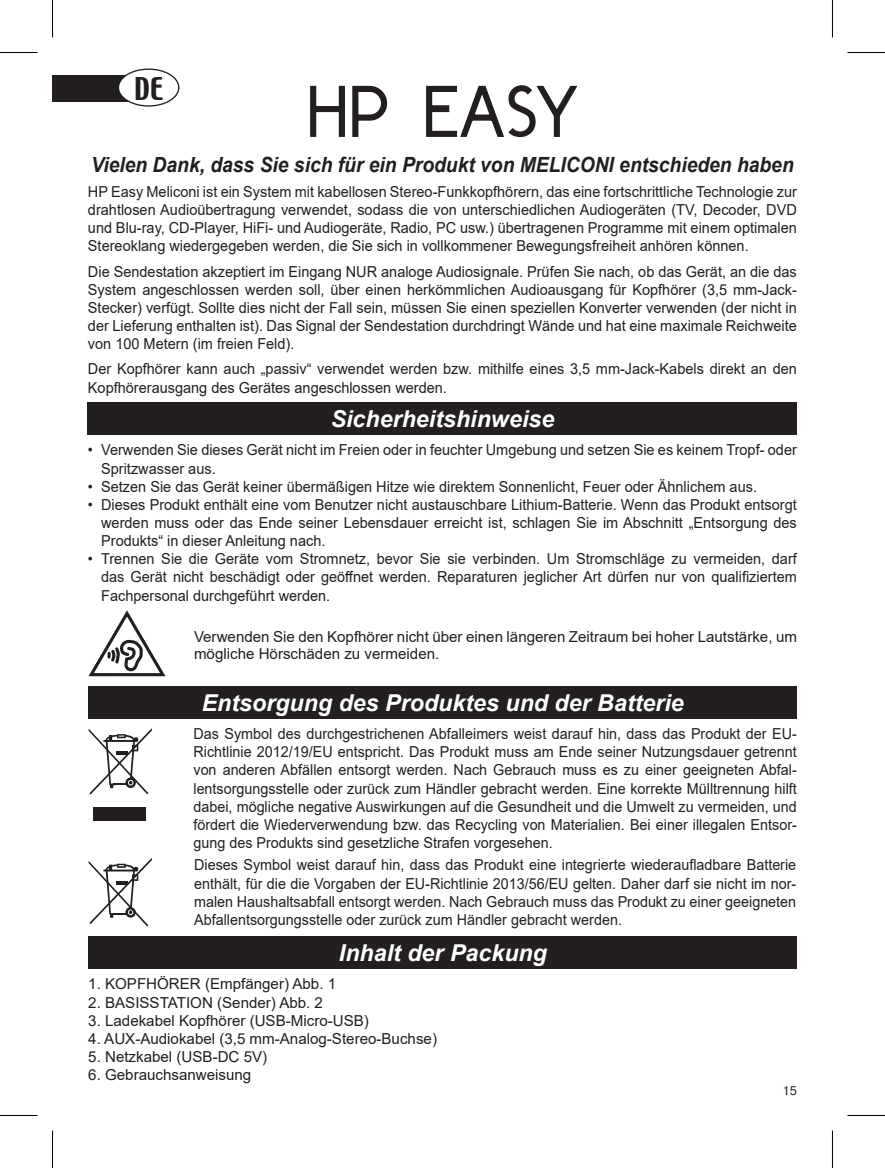
<style>
.page{position:relative;width:885px;height:1168px;background:#fff}
.page>*{position:absolute;margin:0;border:0;box-sizing:border-box;transform-origin:0 0}
.Testo_11pt{font:58px "Y2 K Neophyte";letter-spacing:.08em;color:#231f20}
.t1{font:28px "Techno";color:#231f20}
.Testo_bold-italic_10{font:italic 700 23.25px "Arial";color:#fff}
.Testo_7pt_centrato{font:italic 700 21px "Arial";color:#231f20;scale:.92 1}
.Plain_Text{font:15px/18.2px "Arial";color:#231f20;text-align:justify;scale:.96 1}
.Plain_Text-2{font:15px/18.2px "Arial";color:#231f20;text-align:justify;scale:.95 1}
.Plain_Text-3{font:15px "Arial";color:#231f20}
.Testo_6_5pt{font:15px/17.5px "Arial";color:#231f20}
.t2{font:12.5px "Pragmatica TT";color:#231f20}
</style>
<div class="page">
<svg style="left:310px;top:85px;width:78px;height:52px"></svg>
<svg style="left:426px;top:85px;width:152px;height:53px"></svg>
<div style="left:52px;top:75px;width:81px;height:27px;background:#231f20"></div>
<div style="left:118px;top:69px;width:61px;height:37px;background:#fff;border-radius:50%"></div>
<div style="left:118px;top:69px;width:61px;height:38px;border:1px solid #231f20;border-radius:50%"></div>
<div style="left:89px;top:686px;width:708px;height:32px;background:#231f20"></div>
<svg style="left:89px;top:858px;width:63px;height:68px"></svg>
<div style="left:88px;top:402px;width:709px;height:33px;background:#231f20"></div>
<svg style="left:88px;top:610px;width:78px;height:67px"></svg>
<div style="left:89px;top:936px;width:708px;height:33px;background:#231f20"></div>
<div style="left:94px;top:808px;width:52px;height:13px;background:#231f20"></div>
<svg style="left:89px;top:728px;width:63px;height:67px"></svg>
<hr style="left:0;top:52px;width:38px;height:1px;background:#000">
<hr style="left:847px;top:52px;width:38px;height:1px;background:#000">
<hr style="left:0;top:1115px;width:38px;height:1px;background:#000">
<hr style="left:847px;top:1115px;width:38px;height:1px;background:#000">
<hr style="left:52px;top:0;width:1px;height:38px;background:#000">
<hr style="left:52px;top:1130px;width:1px;height:38px;background:#000">
<hr style="left:832px;top:0;width:1px;height:38px;background:#000">
<hr style="left:832px;top:1130px;width:1px;height:38px;background:#000">
<p class="t1" style="left:134px;top:69px;width:31px">DE</p>
<p class="Testo_11pt" style="left:309px;top:72px;width:269px">HP EASY</p>
<p class="Testo_7pt_centrato" style="left:91px;top:150px;width:765px">Vielen Dank, dass Sie sich für ein Produkt von MELICONI entschieden haben</p>
<p class="Plain_Text" style="left:88px;top:183px;width:740px">HP Easy Meliconi ist ein System mit kabellosen Stereo-Funkkopfhörern, das eine fortschrittliche Technologie zur drahtlosen Audioübertragung verwendet, sodass die von unterschiedlichen Audiogeräten (TV, Decoder, DVD und Blu-ray, CD-Player, HiFi- und Audiogeräte, Radio, PC usw.) übertragenen Programme mit einem optimalen Stereoklang wiedergegeben werden, die Sie sich in vollkommener Bewegungsfreiheit anhören können.</p>
<p class="Plain_Text" style="left:88px;top:262px;width:740px">Die Sendestation akzeptiert im Eingang NUR analoge Audiosignale. Prüfen Sie nach, ob das Gerät, an die das System angeschlossen werden soll, über einen herkömmlichen Audioausgang für Kopfhörer (3,5 mm-Jack-Stecker) verfügt. Sollte dies nicht der Fall sein, müssen Sie einen speziellen Konverter verwenden (der nicht in der Lieferung enthalten ist). Das Signal der Sendestation durchdringt Wände und hat eine maximale Reichweite von 100 Metern (im freien Feld).</p>
<p class="Plain_Text" style="left:88px;top:360px;width:740px">Der Kopfhörer kann auch „passiv“ verwendet werden bzw. mithilfe eines 3,5 mm-Jack-Kabels direkt an den<br>Kopfhörerausgang des Gerätes angeschlossen werden.</p>
<p class="Testo_bold-italic_10" style="left:330px;top:403px;width:225px">Sicherheitshinweise</p>
<p class="Plain_Text" style="left:101px;top:441px;width:726px;text-indent:-13px">• Verwenden Sie dieses Gerät nicht im Freien oder in feuchter Umgebung und setzen Sie es keinem Tropf- oder<br>Spritzwasser aus.</p>
<p class="Plain_Text" style="left:88px;top:477px;width:698px">• Setzen Sie das Gerät keiner übermäßigen Hitze wie direktem Sonnenlicht, Feuer oder Ähnlichem aus.</p>
<p class="Plain_Text" style="left:101px;top:495px;width:726px;text-indent:-13px">• Dieses Produkt enthält eine vom Benutzer nicht austauschbare Lithium-Batterie. Wenn das Produkt entsorgt werden muss oder das Ende seiner Lebensdauer erreicht ist, schlagen Sie im Abschnitt „Entsorgung des Produkts“ in dieser Anleitung nach.</p>
<p class="Plain_Text" style="left:101px;top:550px;width:726px;text-indent:-13px">• Trennen Sie die Geräte vom Stromnetz, bevor Sie sie verbinden. Um Stromschläge zu vermeiden, darf das Gerät nicht beschädigt oder geöffnet werden. Reparaturen jeglicher Art dürfen nur von qualifiziertem Fachpersonal durchgeführt werden.</p>
<p class="Testo_6_5pt" style="left:194px;top:627px;width:604px">Verwenden Sie den Kopfhörer nicht über einen längeren Zeitraum bei hoher Lautstärke, um mögliche Hörschäden zu vermeiden.</p>
<p class="Testo_bold-italic_10" style="left:202px;top:687px;width:483px">Entsorgung des Produktes und der Batterie</p>
<p class="Plain_Text-2" style="left:193px;top:725px;width:636px">Das Symbol des durchgestrichenen Abfalleimers weist darauf hin, dass das Produkt der EU-Richtlinie 2012/19/EU entspricht. Das Produkt muss am Ende seiner Nutzungsdauer getrennt von anderen Abfällen entsorgt werden. Nach Gebrauch muss es zu einer geeigneten Abfal&shy;lentsorgungsstelle oder zurück zum Händler gebracht werden. Eine korrekte Mülltrennung hilft dabei, mögliche negative Auswirkungen auf die Gesundheit und die Umwelt zu vermeiden, und fördert die Wiederverwendung bzw. das Recycling von Materialien. Bei einer illegalen Entsor&shy;gung des Produkts sind gesetzliche Strafen vorgesehen.</p>
<p class="Plain_Text-2" style="left:194px;top:856px;width:635px">Dieses Symbol weist darauf hin, dass das Produkt eine integrierte wiederaufladbare Batterie enthält, für die die Vorgaben der EU-Richtlinie 2013/56/EU gelten. Daher darf sie nicht im nor&shy;malen Haushaltsabfall entsorgt werden. Nach Gebrauch muss das Produkt zu einer geeigneten Abfallentsorgungsstelle oder zurück zum Händler gebracht werden.</p>
<p class="Testo_bold-italic_10" style="left:339px;top:937px;width:210px">Inhalt der Packung</p>
<p class="Plain_Text-3" style="left:88px;top:974px;width:249px">1. KOPFHÖRER (Empfänger) Abb. 1</p>
<p class="Plain_Text-3" style="left:88px;top:992px;width:236px">2. BASISSTATION (Sender) Abb. 2</p>
<p class="Plain_Text-3" style="left:88px;top:1010px;width:282px">3. Ladekabel Kopfhörer (USB-Micro-USB)</p>
<p class="Plain_Text-3" style="left:88px;top:1028px;width:350px">4. AUX-Audiokabel (3,5 mm-Analog-Stereo-Buchse)</p>
<p class="Plain_Text-3" style="left:88px;top:1046px;width:180px">5. Netzkabel (USB-DC 5V)</p>
<p class="Plain_Text-3" style="left:88px;top:1064px;width:164px">6. Gebrauchsanweisung</p>
<p class="t2" style="left:782px;top:1083px;width:16px">15</p>
</div>
